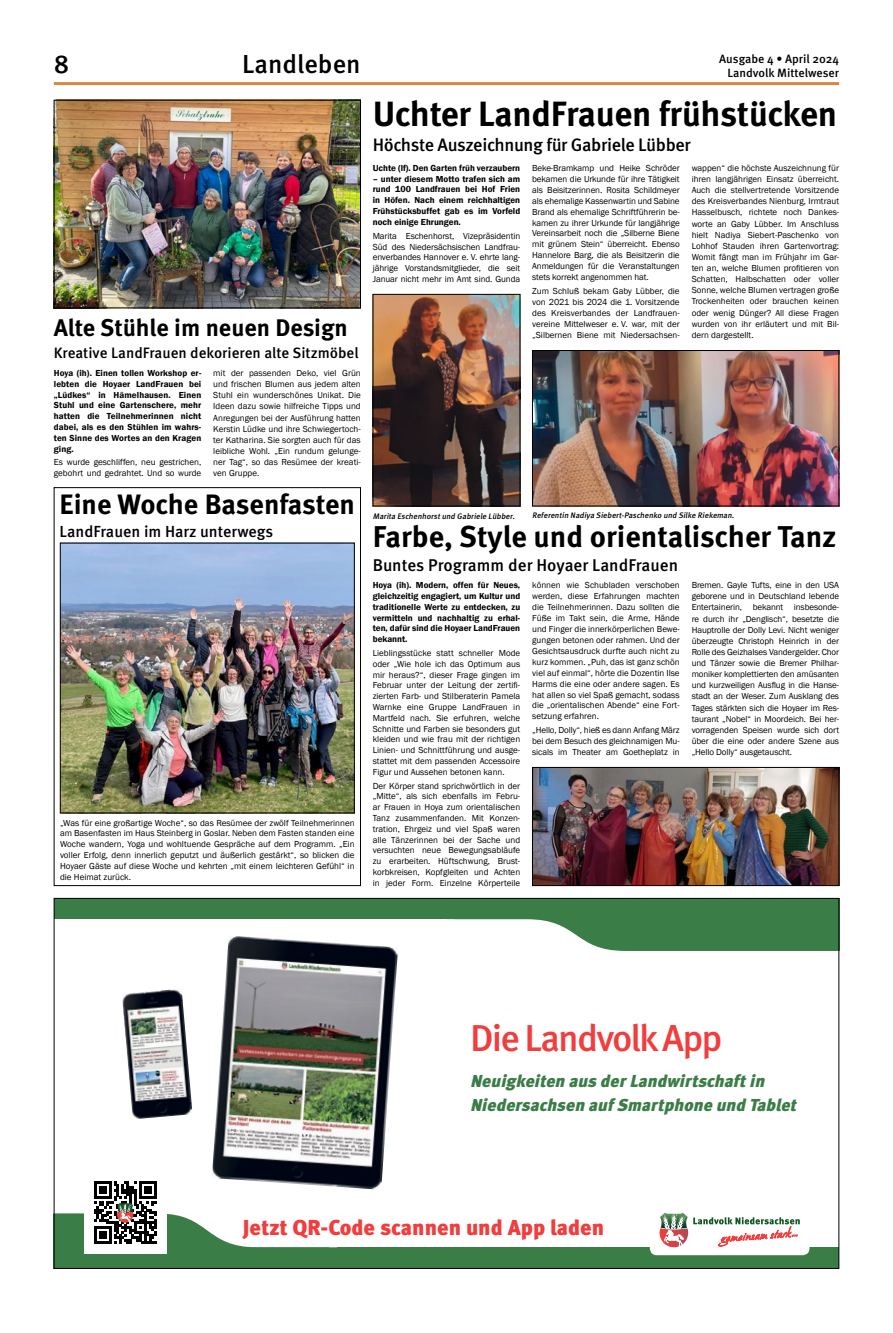
<style>
.page{position:relative;width:893px;height:1333px;background:#fff}
.page>*{position:absolute;margin:0;border:0;box-sizing:border-box;transform-origin:0 0}
.t1{font:500 37.4px "Meta Pro";letter-spacing:-.05em;color:#f13d3d}
.t2{font:700 35px "Meta Pro";letter-spacing:-.01em;color:#000}
.t3{font:700 30px "Meta Pro";color:#000}
.t4{font:700 28px "Meta Pro";color:#000}
.t5{font:500 26px "Meta Pro";color:#000}
.t6{font:700 24px "Meta Pro";color:#000}
.t7{font:900 21.6px "Meta Pro";color:#f13d3d}
.t8{font:500 18px "Meta Pro";letter-spacing:-.02em;color:#000}
.t9{font:italic 900 17.2px/24.4px "Meta Pro";color:#3b7d47}
.t10{font:500 17px "Meta Pro";color:#000}
.t11{font:500 16px "Meta Pro";color:#000}
.t12{font:500 15px "Meta Pro";color:#000}
.t13{font:500 12px/14.4px "Meta Pro";color:#000;text-align:right}
.t14{font:9px/10.8px "Franklin Gothic";color:#000;text-align:justify}
.t15{font:600 9px/10.8px "Franklin Gothic";color:#000;text-align:justify}
.t16{font:italic 500 8px "Meta Pro";color:#000}
</style>
<div class="page">
<div style="left:54px;top:487px;width:307px;height:398px;border:1px solid #000"></div>
<img style="left:56px;top:102px;width:303px;height:204px">
<div style="left:54px;top:100px;width:307px;height:208px;border:1px solid #000"></div>
<img style="left:534px;top:769px;width:303px;height:114px">
<div style="left:532px;top:767px;width:307px;height:118px;border:1px solid #000"></div>
<img style="left:534px;top:352px;width:303px;height:152px">
<div style="left:532px;top:350px;width:307px;height:156px;border:1px solid #000"></div>
<img style="left:375px;top:296px;width:143px;height:208px">
<div style="left:373px;top:294px;width:147px;height:212px;border:1px solid #000"></div>
<img style="left:62px;top:545px;width:291px;height:266px">
<div style="left:60px;top:543px;width:295px;height:270px;border:1px solid #000"></div>
<div style="left:54px;top:898px;width:392px;height:21px;background:#3b7d47"></div>
<svg style="left:446px;top:900px;width:391px;height:50px"></svg>
<div style="left:446px;top:1247px;width:393px;height:21px;background:#3b7d47"></div>
<div style="left:337px;top:1247px;width:393px;height:21px;background:#3b7d47"></div>
<img style="left:212px;top:936px;width:186px;height:253px">
<img style="left:122px;top:989px;width:70px;height:130px">
<div style="left:650px;top:1199px;width:159px;height:56px;background:#fff;border-radius:7px"></div>
<svg style="left:659px;top:1212px;width:141px;height:35px"></svg>
<svg style="left:56px;top:1181px;width:281px;height:85px"></svg>
<hr style="left:54px;top:82px;width:785px;height:3px;background:#d58941">
<h3 class="t5" style="left:54px;top:48px;width:17px">8</h3>
<h3 class="t5" style="left:242px;top:48px;width:120px">Landleben</h3>
<h3 class="t13" style="left:719px;top:52px;width:121px">Ausgabe 4 • April 2024<br>Landvolk Mittelweser</h3>
<h3 class="t6" style="left:54px;top:313px;width:296px">Alte Stühle im neuen Design</h3>
<h3 class="t12" style="left:54px;top:344px;width:306px">Kreative LandFrauen dekorieren alte Sitzmöbel</h3>
<p class="t15" style="left:54px;top:367px;width:149px">Hoya (ih). Einen tollen Workshop er&shy;lebten die Hoyaer LandFrauen bei „Lüdkes“ in Hämelhausen. Einen Stuhl und eine Gartenschere, mehr hatten die Teilnehmerinnen nicht dabei, als es den Stühlen im wahrs&shy;ten Sinne des Wortes an den Kragen ging.</p>
<p class="t14" style="left:54px;top:457px;width:149px">Es wurde geschliffen, neu gestrichen, gebohrt und gedrahtet. Und so wurde</p>
<p class="t14" style="left:213px;top:367px;width:149px;line-height:11.2px">mit der passenden Deko, viel Grün und frischen Blumen aus jedem alten Stuhl ein wunderschönes Unikat. Die Ideen dazu sowie hilfreiche Tipps und Anregungen bei der Ausführung hatten Kerstin Lüdke und ihre Schwiegertoch&shy;ter Katharina. Sie sorgten auch für das leibliche Wohl. „Ein rundum gelunge&shy;ner Tag“, so das Resümee der kreati&shy;ven Gruppe.</p>
<h3 class="t4" style="left:60px;top:486px;width:297px">Eine Woche Basenfasten</h3>
<h3 class="t11" style="left:60px;top:521px;width:215px">LandFrauen im Harz unterwegs</h3>
<p class="t14" style="left:60px;top:817px;width:296px">„Was für eine großartige Woche“, so das Resümee der zwölf Teilnehmerinnen am Basenfasten im Haus Steinberg in Goslar. Neben dem Fasten standen eine Woche wandern, Yoga und wohltuende Gespräche auf dem Programm. „Ein voller Erfolg, denn innerlich geputzt und äußerlich gestärkt“, so blicken die Hoyaer Gäste auf diese Woche und kehrten „mit einem leichteren Gefühl“ in die Heimat zurück.</p>
<h2 class="t2" style="left:373px;top:92px;width:466px">Uchter LandFrauen frühstücken</h2>
<h3 class="t8" style="left:373px;top:134px;width:320px">Höchste Auszeichnung für Gabriele Lübber</h3>
<p class="t15" style="left:373px;top:162px;width:149px">Uchte (lf). Den Garten früh verzaubern</p>
<p class="t15" style="left:373px;top:173px;width:149px">– unter diesem Motto trafen sich am rund 100 Landfrauen bei Hof Frien in Höfen. Nach einem reichhaltigen Frühstücksbuffet gab es im Vorfeld noch einige Ehrungen.</p>
<p class="t14" style="left:373px;top:230px;width:149px">Marita Eschenhorst, Vizepräsidentin Süd des Niedersächsischen Landfrau&shy;enverbandes Hannover e. V. ehrte lang&shy;jährige Vorstandsmitglieder, die seit Januar nicht mehr im Amt sind. Gunda</p>
<p class="t14" style="left:532px;top:162px;width:149px">Beke-Bramkamp und Heike Schröder bekamen die Urkunde für ihre Tätigkeit als Beisitzerinnen. Rosita Schildmeyer als ehemalige Kassenwartin und Sabine Brand als ehemalige Schriftführerin be&shy;kamen zu ihrer Urkunde für langjährige Vereinsarbeit noch die „Silberne Biene mit grünem Stein“ überreicht. Ebenso Hannelore Barg, die als Beisitzerin die Anmeldungen für die Veranstaltungen stets korrekt angenommen hat.</p>
<p class="t14" style="left:532px;top:286px;width:149px">Zum Schluß bekam Gaby Lübber, die von 2021 bis 2024 die 1. Vorsitzende des Kreisverbandes der Landfrauen&shy;vereine Mittelweser e. V. war, mit der „Silbernen Biene mit Niedersachsen-</p>
<p class="t14" style="left:692px;top:162px;width:149px;line-height:11.1px">wappen“ die höchste Auszeichnung für ihren langjährigen Einsatz überreicht.<br>Auch die stellvertretende Vorsitzende des Kreisverbandes Nienburg, Irmtraut Hasselbusch, richtete noch Dankes&shy;worte an Gaby Lübber. Im Anschluss hielt Nadiya Siebert-Paschenko von Lohhof Stauden ihren Gartenvortrag:<br>Womit fängt man im Frühjahr im Gar&shy;ten an, welche Blumen profitieren von Schatten, Halbschatten oder voller Sonne, welche Blumen vertragen große Trockenheiten oder brauchen keinen oder wenig Dünger? All diese Fragen wurden von ihr erläutert und mit Bil&shy;dern dargestellt.</p>
<p class="t16" style="left:373px;top:511px;width:145px">Marita Eschenhorstund Gabriele Lübber.</p>
<p class="t16" style="left:532px;top:510px;width:205px">Referentin Nadiya Siebert-Paschenko und Silke Riekeman.</p>
<h3 class="t3" style="left:373px;top:518px;width:465px">Farbe, Style und orientalischer Tanz</h3>
<h3 class="t10" style="left:373px;top:555px;width:307px">Buntes Programm der Hoyaer LandFrauen</h3>
<p class="t15" style="left:373px;top:580px;width:149px">Hoya (ih). Modern, offen für Neues, gleichzeitig engagiert, um Kultur und traditionelle Werte zu entdecken, zu vermitteln und nachhaltig zu erhal&shy;ten, dafür sind die Hoyaer LandFrauen bekannt.</p>
<p class="t14" style="left:373px;top:647px;width:149px">Lieblingsstücke statt schneller Mode oder „Wie hole ich das Optimum aus mir heraus?“, dieser Frage gingen im Februar unter der Leitung der zertifi&shy;zierten Farb- und Stilberaterin Pamela Warnke eine Gruppe LandFrauen in Martfeld nach. Sie erfuhren, welche Schnitte und Farben sie besonders gut kleiden und wie frau mit der richtigen Linien- und Schnittführung und ausge&shy;stattet mit dem passenden Accessoire Figur und Aussehen betonen kann.</p>
<p class="t14" style="left:373px;top:780px;width:149px">Der Körper stand sprichwörtlich in der „Mitte“, als sich ebenfalls im Febru&shy;ar Frauen in Hoya zum orientalischen Tanz zusammenfanden. Mit Konzen&shy;tration, Ehrgeiz und viel Spaß waren alle Tänzerinnen bei der Sache und versuchten neue Bewegungsabläufe zu erarbeiten. Hüftschwung, Brust&shy;korbkreisen, Kopfgleiten und Achten in jeder Form. Einzelne Körperteile</p>
<p class="t14" style="left:532px;top:580px;width:149px">können wie Schubladen verschoben werden, diese Erfahrungen machten die Teilnehmerinnen. Dazu sollten die Füße im Takt sein, die Arme, Hände und Finger die innerkörperlichen Bewe&shy;gungen betonen oder rahmen. Und der Gesichtsausdruck durfte auch nicht zu kurz kommen. „Puh, das ist ganz schön viel auf einmal“, hörte die Dozentin Ilse Harms die eine oder andere sagen. Es hat allen so viel Spaß gemacht, sodass die „orientalischen Abende“ eine Fort&shy;setzung erfahren.</p>
<p class="t14" style="left:532px;top:725px;width:149px">„Hello, Dolly“, hieß es dann Anfang März bei dem Besuch des gleichnamigen Mu&shy;sicals im Theater am Goetheplatz in</p>
<p class="t14" style="left:692px;top:580px;width:149px;line-height:11.1px">Bremen. Gayle Tufts, eine in den USA geborene und in Deutschland lebende Entertainerin, bekannt insbesonde&shy;re durch ihr „Denglisch“, besetzte die Hauptrolle der Dolly Levi. Nicht weniger überzeugte Christoph Heinrich in der Rolle des Geizhalses Vandergelder. Chor und Tänzer sowie die Bremer Philhar&shy;moniker komplettierten den amüsanten und kurzweiligen Ausflug in die Hanse&shy;stadt an der Weser. Zum Ausklang des Tages stärkten sich die Hoyaer im Res&shy;taurant „Nobel“ in Moordeich. Bei her&shy;vorragenden Speisen wurde sich dort über die eine oder andere Szene aus „Hello Dolly“ ausgetauscht.</p>
<h1 class="t1" style="left:470px;top:1014px;width:254px">Die Landvolk App</h1>
<h3 class="t9" style="left:470px;top:1069px;width:332px">Neuigkeiten ausderLandwirtschaftin<br>Niedersachsen aufSmartphone und Tablet</h3>
<h3 class="t7" style="left:243px;top:1213px;width:363px">Jetzt QR-Code scannen und App laden</h3>
</div>
